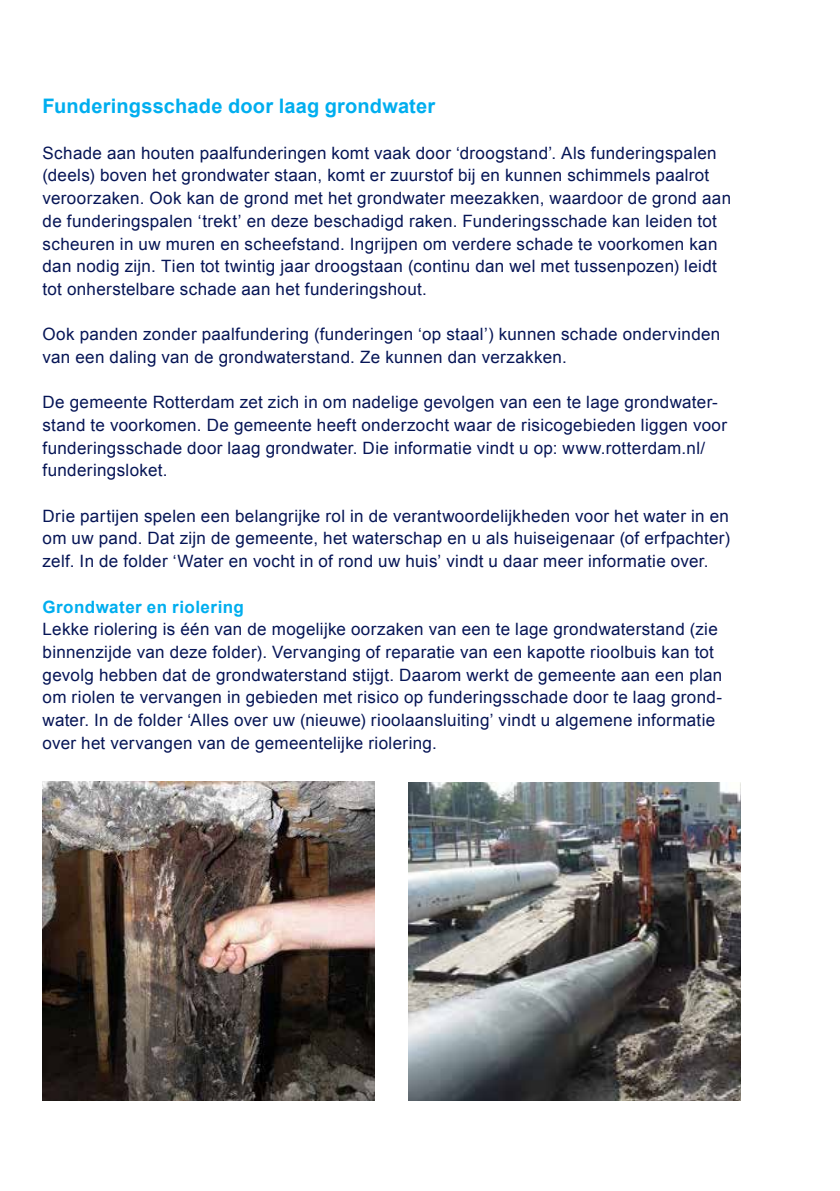
<style>
.page{position:relative;width:840px;height:1191px;background:#fff}
.page>*{position:absolute;margin:0;border:0;box-sizing:border-box;transform-origin:0 0}
.t1{font:700 20px "Arial";letter-spacing:.01em;color:#00aeef}
.t2{font:17px/22.6px "Arial";letter-spacing:.02em;color:#061556}
.t3{font:700 17px "Arial";letter-spacing:.025em;color:#00aeef}
</style>
<div class="page">
<img style="left:43px;top:782px;width:331px;height:318px">
<img style="left:408px;top:782px;width:332px;height:318px">
<h5 class="t1" style="left:43px;top:93px;width:394px">Funderingsschade door laag grondwater</h5>
<p class="t2" style="left:43px;top:142px;width:689px">Schade aan houten paalfunderingen komt vaak door ‘droogstand’. Als funderingspalen (deels) boven het grondwater staan, komt er zuurstof bij en kunnen schimmels paalrot veroorzaken. Ook kan de grond met het grondwater meezakken, waardoor de grond aan de funderingspalen ‘trekt’ en deze beschadigd raken. Funderingsschade kan leiden tot scheuren in uw muren en scheefstand. Ingrijpen om verdere schade te voorkomen kan dan nodig zijn. Tien tot twintig jaar droogstaan (continu dan wel met tussenpozen) leidt tot onherstelbare schade aan het funderingshout.</p>
<p class="t2" style="left:43px;top:323px;width:679px">Ook panden zonder paalfundering (funderingen ‘op staal’) kunnen schade ondervinden van een daling van de grondwaterstand. Ze kunnen dan verzakken.</p>
<p class="t2" style="left:43px;top:391px;width:685px">De gemeente Rotterdam zet zich in om nadelige gevolgen van een te lage grondwater&shy;stand te voorkomen. De gemeente heeft onderzocht waar de risicogebieden liggen voor funderingsschade door laag grondwater. Die informatie vindt u op: www.rotterdam.nl/ funderingsloket.</p>
<p class="t2" style="left:43px;top:505px;width:688px;text-align:justify">Drie partijen spelen een belangrijke rol in de verantwoordelijkheden voor het water in en om uw pand. Dat zijn de gemeente, het waterschap en u als huiseigenaar (of erfpachter) zelf. In de folder ‘Water en vocht in of rond uw huis’ vindt u daar meer informatie over.</p>
<h6 class="t3" style="left:43px;top:595px;width:203px">Grondwater en riolering</h6>
<p class="t2" style="left:43px;top:618px;width:681px">Lekke riolering is één van de mogelijke oorzaken van een te lage grondwaterstand (zie binnenzijde van deze folder). Vervanging of reparatie van een kapotte rioolbuis kan tot gevolg hebben dat de grondwaterstand stijgt. Daarom werkt de gemeente aan een plan om riolen te vervangen in gebieden met risico op funderingsschade door te laag grond&shy;water. In de folder ‘Alles over uw (nieuwe) rioolaansluiting’ vindt u algemene informatie over het vervangen van de gemeentelijke riolering.</p>
</div>
